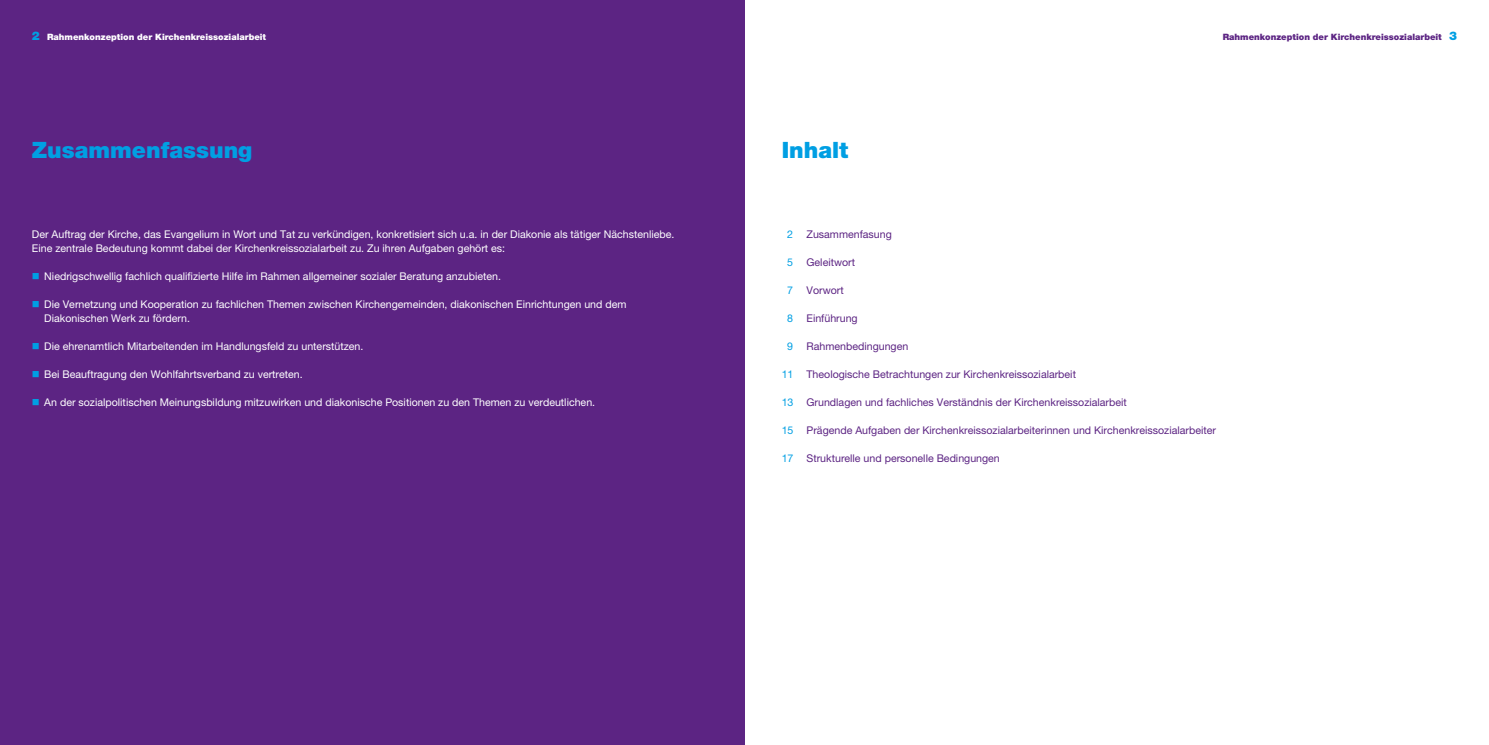
<style>
.page{position:relative;width:1489px;height:745px;background:#fff}
.page>*{position:absolute;margin:0;border:0;box-sizing:border-box;transform-origin:0 0}
.t1{font:900 22.5px "Helvetica Neue LT Pro";color:#009fe3}
.t2{font:10.62px/14px "Helvetica Neue LT Pro";color:#fff}
.t3{font:10.62px "Helvetica Neue LT Pro";color:#5c2483}
.t4{font:10.62px "Helvetica Neue LT Pro";color:#009fe3}
.t5{font:900 8.75px "Helvetica Neue LT Pro";color:#fff}
.t6{font:900 8.75px "Helvetica Neue LT Pro";color:#5c2483}
.s1{font-size:11.88px;color:#009fe3}
.s2{color:#009fe3}
</style>
<div class="page">
<div style="left:0;top:0;width:744px;height:744px;background:#5c2483"></div>
<p class="t5" style="left:32px;top:32px;width:236px"><span class="s1">2</span> Rahmenkonzeption der Kirchenkreissozialarbeit</p>
<p class="t6" style="left:1222px;top:32px;width:236px">Rahmenkonzeption der Kirchenkreissozialarbeit <span class="s1">3</span></p>
<h1 class="t1" style="left:32px;top:136px;width:222px">Zusammenfassung</h1>
<h1 class="t1" style="left:781px;top:136px;width:68px">Inhalt</h1>
<p class="t2" style="left:32px;top:227px;width:644px">Der Auftrag der Kirche, das Evangelium in Wort und Tat zu verkündigen, konkretisiert sich u.a. in der Diakonie als tätiger Nächstenliebe.<br>Eine zentrale Bedeutung kommt dabei der Kirchenkreissozialarbeit zu. Zu ihren Aufgaben gehört es:</p>
<p class="t2" style="left:32px;top:269px;width:470px"><span class="s2">■</span> Niedrigschwellig fachlich qualifizierte Hilfe im Rahmen allgemeiner sozialer Beratung anzubieten.</p>
<p class="t2" style="left:44px;top:297px;width:583px;text-indent:-12px"><span class="s2">■</span> Die Vernetzung und Kooperation zu fachlichen Themen zwischen Kirchengemeinden, diakonischen Einrichtungen und dem<br>Diakonischen Werk zu fördern.</p>
<p class="t2" style="left:32px;top:339px;width:333px"><span class="s2">■</span> Die ehrenamtlich Mitarbeitenden im Handlungsfeld zu unterstützen.</p>
<p class="t2" style="left:32px;top:367px;width:272px"><span class="s2">■</span> Bei Beauftragung den Wohlfahrtsverband zu vertreten.</p>
<p class="t2" style="left:32px;top:394px;width:565px"><span class="s2">■</span> An der sozialpolitischen Meinungsbildung mitzuwirken und diakonische Positionen zu den Themen zu verdeutlichen.</p>
<p class="t4" style="left:787px;top:228px;width:7px">2</p>
<p class="t3" style="left:806px;top:228px;width:87px">Zusammenfasung</p>
<p class="t4" style="left:787px;top:256px;width:7px">5</p>
<p class="t3" style="left:806px;top:256px;width:50px">Geleitwort</p>
<p class="t4" style="left:787px;top:284px;width:7px">7</p>
<p class="t3" style="left:806px;top:284px;width:39px">Vorwort</p>
<p class="t4" style="left:787px;top:312px;width:7px">8</p>
<p class="t3" style="left:806px;top:312px;width:53px">Einführung</p>
<p class="t4" style="left:787px;top:339px;width:7px">9</p>
<p class="t3" style="left:806px;top:339px;width:103px">Rahmenbedingungen</p>
<p class="t3" style="left:781px;top:367px;width:296px"><span class="s2">11</span> Theologische Betrachtungen zur Kirchenkreissozialarbeit</p>
<p class="t3" style="left:781px;top:395px;width:346px"><span class="s2">13</span> Grundlagen und fachliches Verständnis der Kirchenkreissozialarbeit</p>
<p class="t3" style="left:781px;top:423px;width:436px"><span class="s2">15</span> Prägende Aufgaben der Kirchenkreissozialarbeiterinnen und Kirchenkreissozialarbeiter</p>
<p class="t3" style="left:781px;top:451px;width:220px"><span class="s2">17</span> Strukturelle und personelle Bedingungen</p>
</div>
